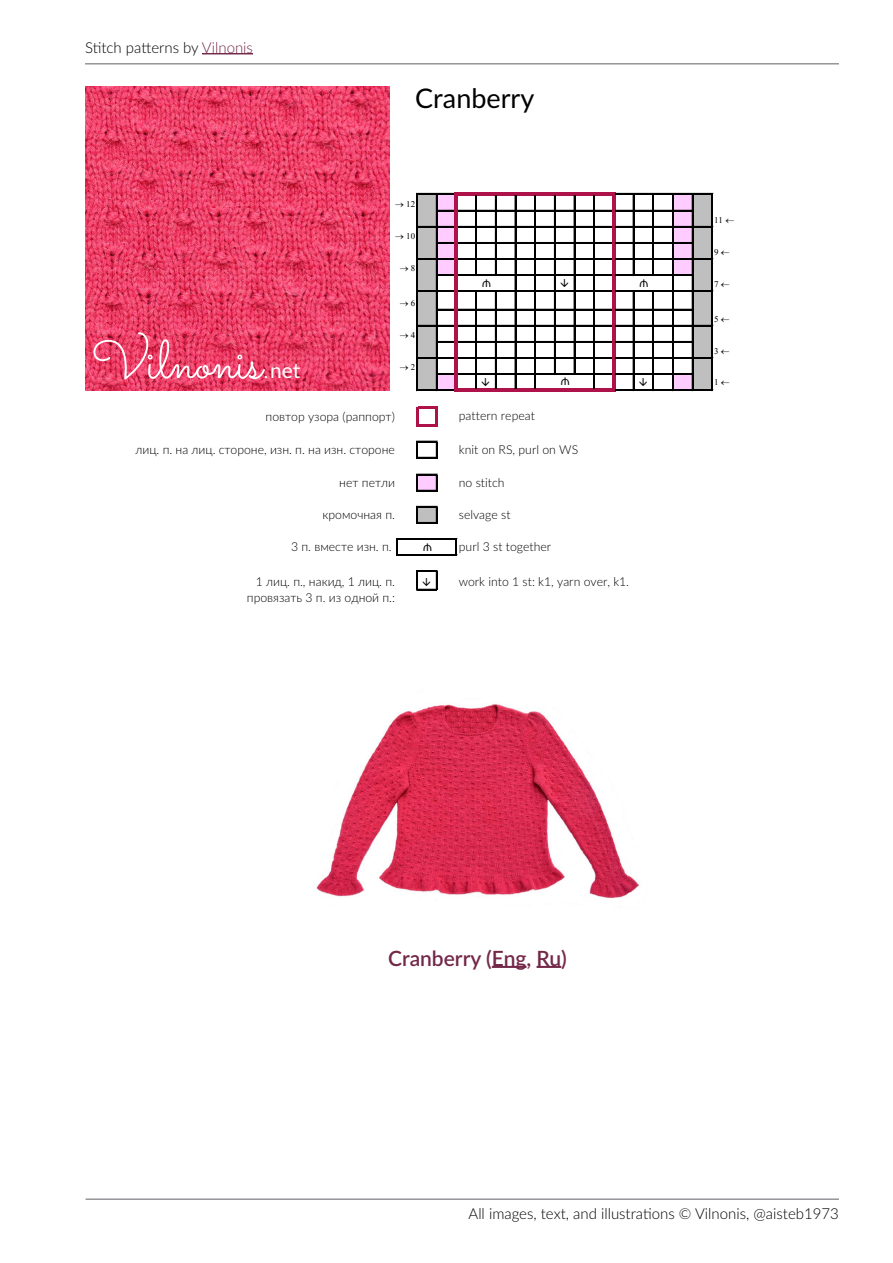
<style>
.page{position:relative;width:893px;height:1263px;background:#fff}
.page>*{position:absolute;margin:0;border:0;box-sizing:border-box;transform-origin:0 0}
.t1{font:54px "Sacramento";color:#fff}
.t2{font:27px "Lato";color:#000}
.t3{font:600 21px "Lato";color:#742849}
.t4{font:21px "Lato";color:#fff}
.t5{font:300 15px "Lato";color:#000}
.t6{font:300 12.3px "Lato";color:#000}
.t7{font:12.3px "Calibri";color:#000}
.s1{color:#742849}
.s2{font-weight:100;font-size:36px}
</style>
<div class="page">
<hr style="left:86px;top:1198px;width:753px;height:2px;background:#939598">
<hr style="left:85px;top:63px;width:754px;height:2px;background:#939598">
<hr style="left:202px;top:53px;width:51px;height:1px;background:#742849">
<div style="left:417px;top:194px;width:20px;height:81px;background:#bfbfbf"></div>
<div style="left:437px;top:194px;width:20px;height:81px;background:#fcf"></div>
<div style="left:673px;top:194px;width:20px;height:81px;background:#fcf"></div>
<div style="left:693px;top:194px;width:19px;height:81px;background:#bfbfbf"></div>
<div style="left:417px;top:275px;width:20px;height:99px;background:#bfbfbf"></div>
<div style="left:693px;top:275px;width:19px;height:99px;background:#bfbfbf"></div>
<div style="left:417px;top:374px;width:20px;height:16px;background:#bfbfbf"></div>
<div style="left:437px;top:374px;width:20px;height:16px;background:#fcf"></div>
<div style="left:673px;top:374px;width:20px;height:16px;background:#fcf"></div>
<div style="left:693px;top:374px;width:19px;height:16px;background:#bfbfbf"></div>
<hr style="left:418px;top:193px;width:37px;height:1px;background:#000">
<hr style="left:458px;top:192px;width:157px;height:3px;background:#af1149">
<svg style="left:437px;top:210px;width:18px;height:1px"></svg>
<hr style="left:458px;top:210px;width:154px;height:1px;background:#000">
<hr style="left:418px;top:226px;width:37px;height:1px;background:#000">
<hr style="left:458px;top:226px;width:154px;height:1px;background:#000">
<svg style="left:437px;top:242px;width:18px;height:1px"></svg>
<hr style="left:458px;top:242px;width:154px;height:1px;background:#000">
<hr style="left:418px;top:258px;width:37px;height:2px;background:#000">
<hr style="left:458px;top:258px;width:154px;height:2px;background:#000">
<svg style="left:437px;top:274px;width:18px;height:2px"></svg>
<hr style="left:458px;top:274px;width:154px;height:1px;background:#000">
<hr style="left:458px;top:275px;width:154px;height:1px;background:#000">
<hr style="left:418px;top:290px;width:37px;height:1px;background:#000">
<hr style="left:418px;top:291px;width:37px;height:1px;background:#000">
<hr style="left:475px;top:195px;width:1px;height:81px;background:#000">
<hr style="left:476px;top:195px;width:1px;height:81px;background:#000">
<hr style="left:495px;top:195px;width:1px;height:81px;background:#000">
<hr style="left:458px;top:290px;width:154px;height:1px;background:#000">
<hr style="left:458px;top:291px;width:154px;height:1px;background:#000">
<hr style="left:633px;top:194px;width:1px;height:82px;background:#000">
<hr style="left:652px;top:194px;width:1px;height:82px;background:#000">
<hr style="left:653px;top:194px;width:1px;height:82px;background:#000">
<svg style="left:437px;top:309px;width:18px;height:1px"></svg>
<hr style="left:458px;top:309px;width:154px;height:1px;background:#000">
<hr style="left:418px;top:325px;width:37px;height:1px;background:#000">
<hr style="left:458px;top:325px;width:154px;height:1px;background:#000">
<svg style="left:437px;top:341px;width:18px;height:1px"></svg>
<hr style="left:458px;top:341px;width:154px;height:1px;background:#000">
<hr style="left:418px;top:357px;width:37px;height:1px;background:#000">
<hr style="left:458px;top:357px;width:154px;height:1px;background:#000">
<svg style="left:437px;top:373px;width:18px;height:2px"></svg>
<hr style="left:458px;top:373px;width:154px;height:1px;background:#000">
<hr style="left:458px;top:374px;width:154px;height:1px;background:#000">
<hr style="left:418px;top:389px;width:37px;height:1px;background:#000">
<hr style="left:418px;top:390px;width:37px;height:1px;background:#000">
<hr style="left:458px;top:389px;width:157px;height:3px;background:#af1149">
<hr style="left:416px;top:193px;width:1px;height:198px;background:#000">
<hr style="left:417px;top:193px;width:1px;height:198px;background:#000">
<hr style="left:436px;top:194px;width:1px;height:197px;background:#000">
<hr style="left:416px;top:407px;width:2px;height:20px;background:#af1149">
<svg style="left:436px;top:409px;width:2px;height:15px"></svg>
<hr style="left:455px;top:192px;width:3px;height:200px;background:#af1149">
<svg style="left:456px;top:539px;width:1px;height:15px"></svg>
<hr style="left:633px;top:292px;width:1px;height:99px;background:#000">
<hr style="left:652px;top:292px;width:1px;height:99px;background:#000">
<hr style="left:653px;top:292px;width:1px;height:99px;background:#000">
<hr style="left:672px;top:194px;width:1px;height:197px;background:#000">
<hr style="left:692px;top:194px;width:1px;height:197px;background:#000">
<hr style="left:712px;top:194px;width:1px;height:197px;background:#000">
<hr style="left:475px;top:292px;width:1px;height:96px;background:#000">
<hr style="left:476px;top:292px;width:1px;height:97px;background:#000">
<hr style="left:495px;top:292px;width:1px;height:97px;background:#000">
<hr style="left:515px;top:195px;width:1px;height:194px;background:#000">
<hr style="left:534px;top:195px;width:1px;height:193px;background:#000">
<hr style="left:535px;top:195px;width:1px;height:194px;background:#000">
<hr style="left:554px;top:195px;width:1px;height:180px;background:#000">
<hr style="left:574px;top:195px;width:1px;height:180px;background:#000">
<hr style="left:593px;top:195px;width:1px;height:193px;background:#000">
<hr style="left:594px;top:195px;width:1px;height:194px;background:#000">
<hr style="left:612px;top:195px;width:3px;height:197px;background:#af1149">
<svg style="left:397px;top:538px;width:1px;height:18px"></svg>
<hr style="left:615px;top:193px;width:98px;height:1px;background:#000">
<hr style="left:615px;top:210px;width:78px;height:1px;background:#000">
<hr style="left:615px;top:226px;width:98px;height:1px;background:#000">
<hr style="left:615px;top:242px;width:78px;height:1px;background:#000">
<hr style="left:615px;top:258px;width:98px;height:2px;background:#000">
<hr style="left:616px;top:274px;width:77px;height:1px;background:#000">
<hr style="left:615px;top:275px;width:78px;height:1px;background:#000">
<hr style="left:616px;top:290px;width:97px;height:1px;background:#000">
<hr style="left:615px;top:291px;width:98px;height:1px;background:#000">
<hr style="left:615px;top:309px;width:78px;height:1px;background:#000">
<hr style="left:615px;top:325px;width:98px;height:1px;background:#000">
<hr style="left:615px;top:341px;width:78px;height:1px;background:#000">
<hr style="left:615px;top:357px;width:98px;height:1px;background:#000">
<hr style="left:616px;top:373px;width:77px;height:1px;background:#000">
<hr style="left:615px;top:374px;width:78px;height:1px;background:#000">
<hr style="left:616px;top:389px;width:97px;height:1px;background:#000">
<hr style="left:615px;top:390px;width:98px;height:1px;background:#000">
<hr style="left:418px;top:407px;width:20px;height:2px;background:#af1149">
<hr style="left:418px;top:424px;width:20px;height:3px;background:#af1149">
<svg style="left:416px;top:441px;width:21px;height:17px"></svg>
<svg style="left:416px;top:474px;width:21px;height:17px"></svg>
<svg style="left:416px;top:506px;width:21px;height:17px"></svg>
<hr style="left:398px;top:538px;width:59px;height:1px;background:#000">
<hr style="left:398px;top:554px;width:59px;height:2px;background:#000">
<img style="left:85px;top:86px;width:304px;height:304px">
<img style="left:315px;top:704px;width:325px;height:195px">
<hr style="left:492px;top:966px;width:34px;height:2px;background:#742849">
<hr style="left:537px;top:966px;width:24px;height:2px;background:#742849">
<svg style="left:416px;top:570px;width:21px;height:20px"></svg>
<p class="t5" style="left:85px;top:37px;width:169px">Stitch patterns by <span class="s1">Vilnonis</span></p>
<h1 class="t1" style="left:91px;top:328px;width:172px">Vilnonis</h1>
<h3 class="t4" style="left:262px;top:355px;width:40px"><span class="s2">.</span>net</h3>
<h2 class="t2" style="left:415px;top:79px;width:121px">Cranberry</h2>
<p class="t7" style="left:482px;top:275px;width:10px">₼</p>
<p class="t7" style="left:640px;top:275px;width:10px">₼</p>
<p class="t7" style="left:561px;top:372px;width:10px">₼</p>
<p class="t6" style="left:266px;top:408px;width:131px">повтор узора (раппорт)</p>
<p class="t6" style="left:459px;top:407px;width:78px">pattern repeat</p>
<p class="t6" style="left:136px;top:441px;width:261px">лиц. п. на лиц. стороне, изн. п. на изн. стороне</p>
<p class="t6" style="left:459px;top:441px;width:121px">knit on RS, purl on WS</p>
<p class="t6" style="left:339px;top:474px;width:57px">нет петли</p>
<p class="t6" style="left:459px;top:474px;width:47px">no stitch</p>
<p class="t6" style="left:323px;top:506px;width:74px">кромочная п.</p>
<p class="t6" style="left:459px;top:506px;width:53px">selvage st</p>
<p class="t6" style="left:291px;top:538px;width:102px">3 п. вместе изн. п.</p>
<p class="t6" style="left:459px;top:538px;width:94px">purl 3 st together</p>
<p class="t6" style="left:256px;top:573px;width:141px">1 лиц. п., накид, 1 лиц. п.</p>
<p class="t6" style="left:459px;top:573px;width:172px">work into 1 st: k1, yarn over, k1.</p>
<p class="t6" style="left:247px;top:589px;width:150px">провязать 3 п. из одной п.:</p>
<p class="t7" style="left:423px;top:538px;width:10px">₼</p>
<h3 class="t3" style="left:388px;top:943px;width:180px">Cranberry (Eng, Ru)</h3>
<p class="t5" style="left:468px;top:1203px;width:372px">All images, text, and illustrations © Vilnonis, @aisteb1973</p>
</div>
